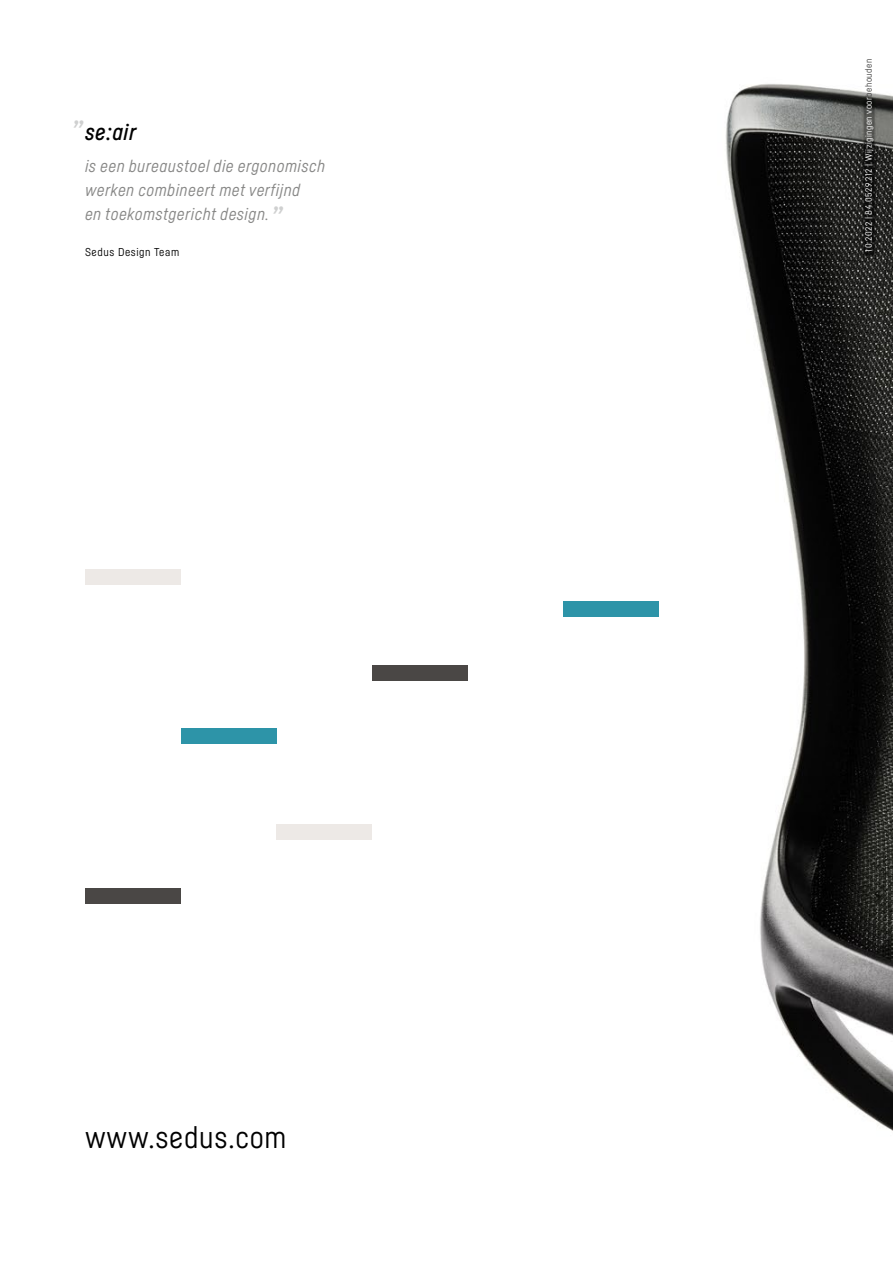
<style>
.page{position:relative;width:893px;height:1263px;background:#fff}
.page>*{position:absolute;margin:0;border:0;box-sizing:border-box;transform-origin:0 0}
.t1{font:30px "Sedus Sans";letter-spacing:.025em;color:#000}
.t2{font:italic 500 30px "Sedus Sans";color:#cfd0d0}
.t3{font:italic 500 22.5px "Sedus Sans";color:#000}
.t4{font:italic 16.8px/24px "Sedus Sans";letter-spacing:.03em;color:#878786}
.t5{font:11.25px "Sedus Sans";letter-spacing:.05em;color:#000}
.t6{font:9px "Sedus Sans";letter-spacing:.05em;color:#fff}
.s1{color:#3b3b3a}
</style>
<div class="page">
<div style="left:85px;top:888px;width:96px;height:16px;background:#4a4745"></div>
<div style="left:181px;top:728px;width:95px;height:16px;background:#2d94a8"></div>
<div style="left:563px;top:601px;width:96px;height:16px;background:#2d94a8"></div>
<div style="left:85px;top:569px;width:96px;height:16px;background:#ede9e6"></div>
<div style="left:372px;top:664px;width:96px;height:16px;background:#4a4745"></div>
<div style="left:276px;top:824px;width:96px;height:16px;background:#ede9e6"></div>
<img style="left:725px;top:84px;width:168px;height:1047px">
<div style="left:862px;top:140px;width:14px;height:117px;background:#000;opacity:.71"></div>
<svg style="left:865px;top:147px;width:8px;height:106px"></svg>
<div style="left:862px;top:98px;width:14px;height:49px;background:#000;opacity:.71"></div>
<svg style="left:865px;top:101px;width:8px;height:42px"></svg>
<h1 class="t2" style="left:71px;top:113px;width:13px">”</h1>
<h2 class="t3" style="left:85px;top:119px;width:53px">se:air</h2>
<p class="t4" style="left:85px;top:154px;width:242px">is een bureaustoel die ergonomisch werken combineert met verfijnd<br>en toekomstgericht design.</p>
<h1 class="t2" style="left:271px;top:199px;width:13px">”</h1>
<p class="t5" style="left:85px;top:245px;width:96px">Sedus Design Team</p>
<h1 class="t1" style="left:85px;top:1119px;width:203px">www.sedus.com</h1>
<p class="t6" style="left:863px;top:252px;width:194px;rotate:-90deg">10.2022 | 84.0529.212 | Wijzigingen voor<span class="s1">behouden</span></p>
</div>
